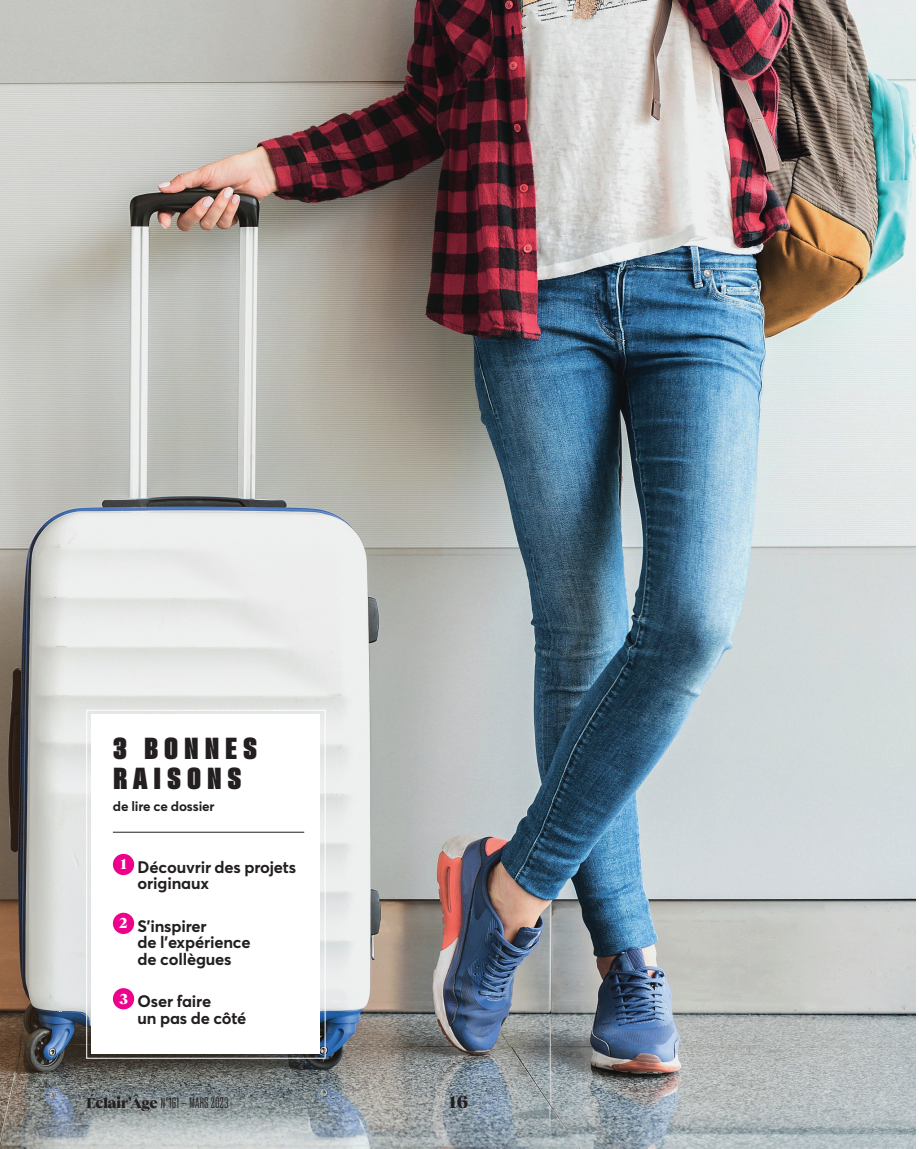
<style>
.page{position:relative;width:919px;height:1149px;background:#fff}
.page>*{position:absolute;margin:0;border:0;box-sizing:border-box;transform-origin:0 0}
.t1{font:900 condensed 30px/30px "Fixture";letter-spacing:.175em;color:#231f20}
.t2{font:800 18px "Reckless Neue";color:#231f20}
.t3{font:700 16.5px/16.5px "Averta CY";letter-spacing:-.01em;color:#231f20}
.t4{font:300 condensed 15px "Fixture";color:#231f20}
.t5{font:700 13.5px "Averta CY";letter-spacing:-.01em;color:#231f20}
.s1{font-family:"Reckless Neue";font-weight:800;font-stretch:normal}
</style>
<div class="page">
<img style="left:0;top:0;width:915px;height:1149px">
<div style="left:86px;top:710px;width:239px;height:348px;border:1px solid #fff"></div>
<div style="left:92px;top:714px;width:228px;height:340px;background:#fff"></div>
<hr style="left:113px;top:832px;width:191px;height:1px;background:#231f20">
<div style="left:113px;top:854px;width:21px;height:21px;background:#ed028c;border-radius:50%"></div>
<div style="left:113px;top:913px;width:21px;height:21px;background:#ed028c;border-radius:50%"></div>
<div style="left:113px;top:988px;width:21px;height:21px;background:#ed028c;border-radius:50%"></div>
<svg style="left:0;top:1142px;width:2px;height:7px"></svg>
<h1 class="t1" style="left:113px;top:732px;width:146px">3 BONNES<br>RAISONS</h1>
<p class="t5" style="left:113px;top:796px;width:103px">de lire ce dossier</p>
<p class="t3" style="left:138px;top:858px;width:160px;text-indent:-18px"><sup>1</sup> Découvrir des projets originaux</p>
<p class="t3" style="left:138px;top:917px;width:115px;text-indent:-18px"><sup>2</sup> S’inspirer<br>de l’expérience de collègues</p>
<p class="t3" style="left:138px;top:992px;width:110px;text-indent:-18px"><sup>3</sup> Oser faire<br>un pas de côté</p>
<p class="t4" style="left:86px;top:1094px;width:144px"><span class="s1">Éclair’Âge</span> N°161 — MARS 2023</p>
<p class="t2" style="left:449px;top:1088px;width:21px">16</p>
</div>
